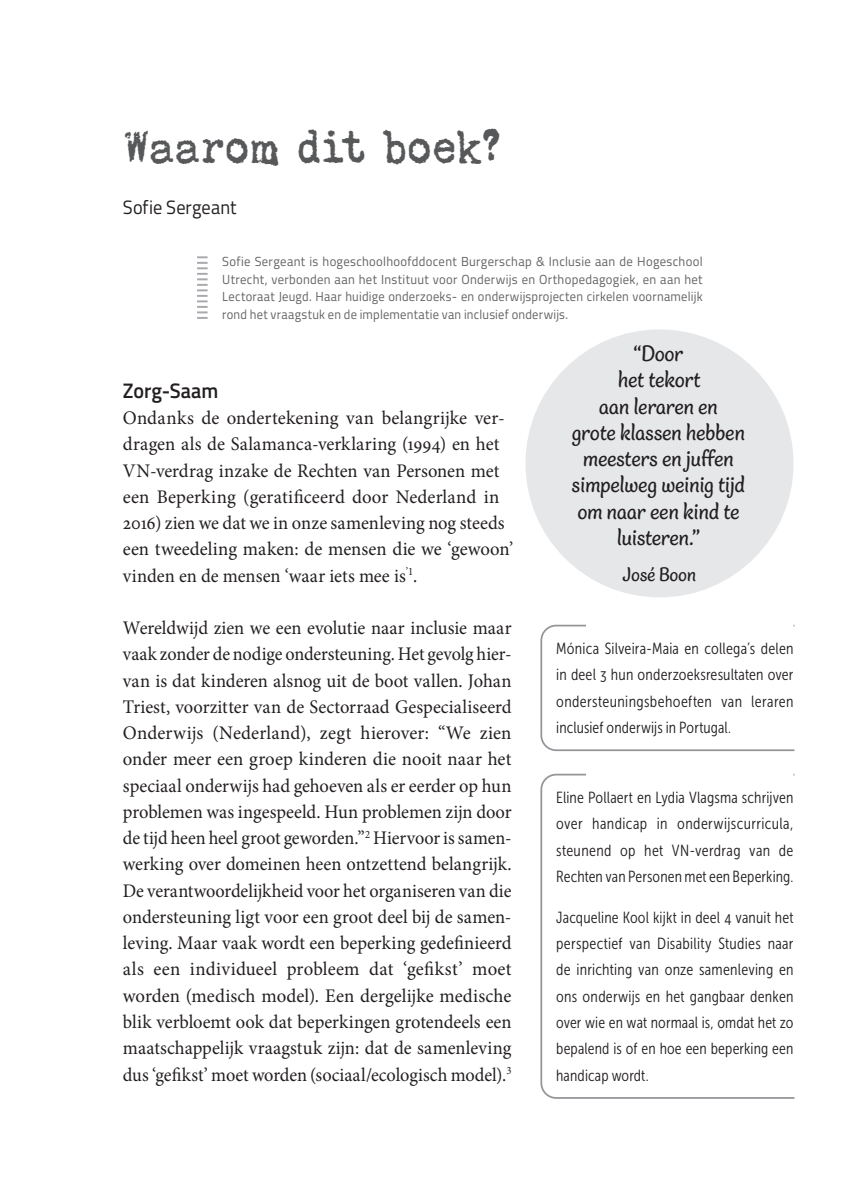
<style>
.page{position:relative;width:844px;height:1190px;background:#fff}
.page>*{position:absolute;margin:0;border:0;box-sizing:border-box;transform-origin:0 0}
.t1{font:43.75px "Sunflower";letter-spacing:-.015em;color:#57585a;scale:.96 1}
.t2{font:28px/26.2px "Blanket";color:#231f20;text-align:center}
.t3{font:24.5px "Blanket";color:#231f20}
.t4{font:600 21px "Titillium Web";color:#231f20;scale:.96 1}
.t5{font:19.25px/26.2px "Minion Pro";letter-spacing:.005em;color:#231f20;text-align:justify;scale:.96 1}
.t6{font:19.25px/26.2px "Minion Pro";letter-spacing:.005em;color:#231f20}
.t7{font:19.25px "Titillium Web";letter-spacing:.005em;color:#231f20;scale:.95 1}
.t8{font:16.1px/26.2px "Museo Sans Cond 300";letter-spacing:.01em;color:#231f20;text-align:justify}
.t9{font:13.12px/17.5px "Titillium Web";letter-spacing:.015em;color:#636366;text-align:justify;scale:.96 1}
</style>
<div class="page">
<svg style="left:197px;top:256px;width:10px;height:63px"></svg>
<div style="left:525px;top:329px;width:268px;height:268px;background:#e6e7e9;border-radius:50%"></div>
<svg style="left:540px;top:624px;width:255px;height:128px"></svg>
<div style="left:586px;top:617px;width:207px;height:37px;background:#fff"></div>
<svg style="left:540px;top:773px;width:255px;height:326px"></svg>
<div style="left:586px;top:766px;width:207px;height:37px;background:#fff"></div>
<div style="left:586px;top:886px;width:207px;height:37px;background:#fff"></div>
<h1 class="t1" style="left:123px;top:119px;width:396px">Waarom dit boek?</h1>
<p class="t7" style="left:123px;top:193px;width:121px">Sofie Sergeant</p>
<p class="t9" style="left:222px;top:252px;width:502px">Sofie Sergeant is hogeschoolhoofddocent Burgerschap &amp; Inclusie aan de Hogeschool Utrecht, verbonden aan het Instituut voor Onderwijs en Orthopedagogiek, en aan het Lectoraat Jeugd. Haar huidige onderzoeks- en onderwijsprojecten cirkelen voornamelijk rond het vraagstuk en de implementatie van inclusief onderwijs.</p>
<p class="t4" style="left:123px;top:375px;width:101px">Zorg-Saam</p>
<p class="t6" style="left:123px;top:405px;width:392px">Ondanks de ondertekening van belangrijke ver&shy;dragen als de Salamanca-verklaring (1994) en het VN-verdrag inzake de Rechten van Personen met een Beperking (geratificeerd door Nederland in 2016) zien we dat we in onze samenleving nog steeds een tweedeling maken: de mensen die we ‘gewoon’ vinden en de mensen ‘waar iets mee is<sup>’1</sup>.</p>
<p class="t5" style="left:123px;top:615px;width:406px">Wereldwijd zien we een evolutie naar inclusie maar vaak zonder de nodige ondersteuning. Het gevolg hier&shy;van is dat kinderen alsnog uit de boot vallen. Johan Triest, voorzitter van de Sectorraad Gespecialiseerd Onderwijs (Nederland), zegt hierover: “We zien onder meer een groep kinderen die nooit naar het speciaal onderwijs had gehoeven als er eerder op hun problemen was ingespeeld. Hun problemen zijn door de tijd heen heel groot geworden.”<sup>2</sup> Hiervoor is samen&shy;werking over domeinen heen ontzettend belangrijk.<br>De verantwoordelijkheid voor het organiseren van die ondersteuning ligt voor een groot deel bij de samen&shy;leving. Maar vaak wordt een beperking gedefinieerd als een individueel probleem dat ‘gefikst’ moet worden (medisch model). Een dergelijke medische blik verbloemt ook dat beperkingen grotendeels een maatschappelijk vraagstuk zijn: dat de samenleving dus ‘gefikst’ moet worden (sociaal/ecologisch model).<sup>3</sup></p>
<h2 class="t2" style="left:572px;top:341px;width:175px">“Door<br>het tekort<br>aan leraren en<br>grote klassen hebben meesters en juffen simpelweg weinig tijd om naar een kind te luisteren.”</h2>
<p class="t3" style="left:622px;top:563px;width:75px">José Boon</p>
<p class="t8" style="left:556px;top:635px;width:239px">Mónica Silveira-Maia en collega’s delen in deel 3 hun onderzoeksresultaten over ondersteuningsbehoeften van leraren inclusief onderwijs in Portugal.</p>
<p class="t8" style="left:556px;top:784px;width:239px">Eline Pollaert en Lydia Vlagsma schrijven over handicap in onderwijscurricula, steunend op het VN-verdrag van de Rechten van Personen met een Beperking.</p>
<p class="t8" style="left:556px;top:904px;width:239px">Jacqueline Kool kijkt in deel 4 vanuit het perspectief van Disability Studies naar de inrichting van onze samenleving en ons onderwijs en het gangbaar denken over wie en wat normaal is, omdat het zo bepalend is of en hoe een beperking een handicap wordt.</p>
</div>
